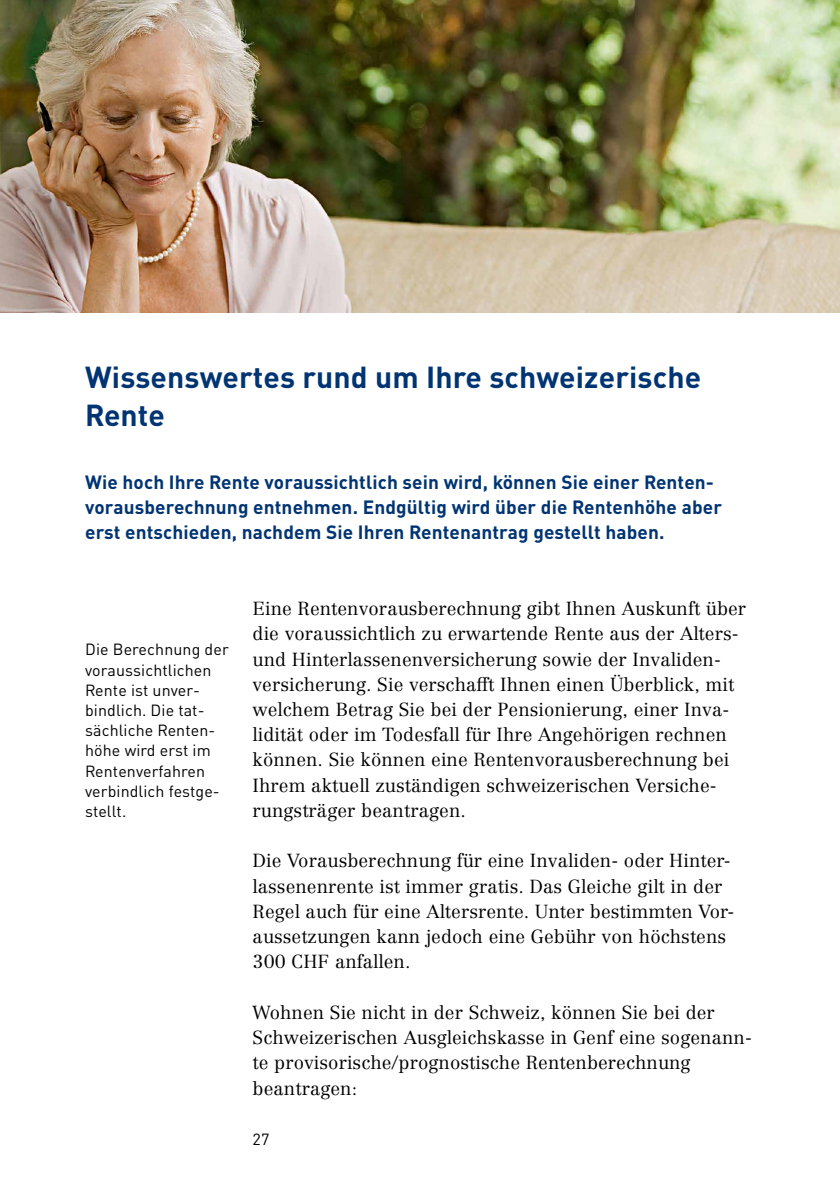
<style>
.page{position:relative;width:840px;height:1191px;background:#fff}
.page>*{position:absolute;margin:0;border:0;box-sizing:border-box;transform-origin:0 0}
.t1{font:700 30px/37.8px "DIN Pro";letter-spacing:.005em;color:#003472}
.t2{font:700 19px/25.2px "DIN Pro";letter-spacing:.005em;color:#003472}
.t3{font:300 18.6px/25.2px "Centennial LT Pro";letter-spacing:.005em;color:#000}
.t4{font:16px/20.2px "DIN Pro";letter-spacing:.005em;color:#000}
</style>
<div class="page">
<img style="left:0;top:0;width:839px;height:312px">
<h2 class="t1" style="left:85px;top:354px;width:617px">Wissenswertes rund um Ihre schweizerische<br>Rente</h2>
<p class="t2" style="left:85px;top:467px;width:638px">Wie hoch Ihre Rente voraussichtlich sein wird, können Sie einer Renten&shy;vorausberechnung entnehmen. Endgültig wird über die Rentenhöhe aber erst entschieden, nachdem Sie Ihren Rentenantrag gestellt haben.</p>
<p class="t4" style="left:85px;top:638px;width:145px">Die Berechnung der voraussichtlichen<br>Rente ist unver&shy;bindlich. Die tat&shy;sächliche Renten&shy;höhe wird erst im<br>Rentenverfahren verbindlich festge&shy;stellt.</p>
<p class="t3" style="left:252px;top:596px;width:495px">Eine Rentenvorausberechnung gibt Ihnen Auskunft über die voraussichtlich zu erwartende Rente aus der Alters&shy;und Hinterlassenenversicherung sowie der Invaliden&shy;versicherung. Sie verschafft Ihnen einen Überblick, mit welchem Betrag Sie bei der Pensionierung, einer Inva&shy;lidität oder im Todesfall für Ihre Angehörigen rechnen können. Sie können eine Rentenvorausberechnung bei Ihrem aktuell zuständigen schweizerischen Versiche&shy;rungsträger beantragen.</p>
<p class="t3" style="left:252px;top:848px;width:481px">Die Vorausberechnung für eine Invaliden- oder Hinter&shy;lassenenrente ist immer gratis. Das Gleiche gilt in der Regel auch für eine Altersrente. Unter bestimmten Vor&shy;aussetzungen kann jedoch eine Gebühr von höchstens 300 CHF anfallen.</p>
<p class="t3" style="left:252px;top:999px;width:500px">Wohnen Sie nicht in der Schweiz, können Sie bei der Schweizerischen Ausgleichskasse in Genf eine sogenann&shy;te provisorische/prognostische Rentenberechnung beantragen:</p>
<p class="t4" style="left:252px;top:1127px;width:18px">27</p>
</div>
